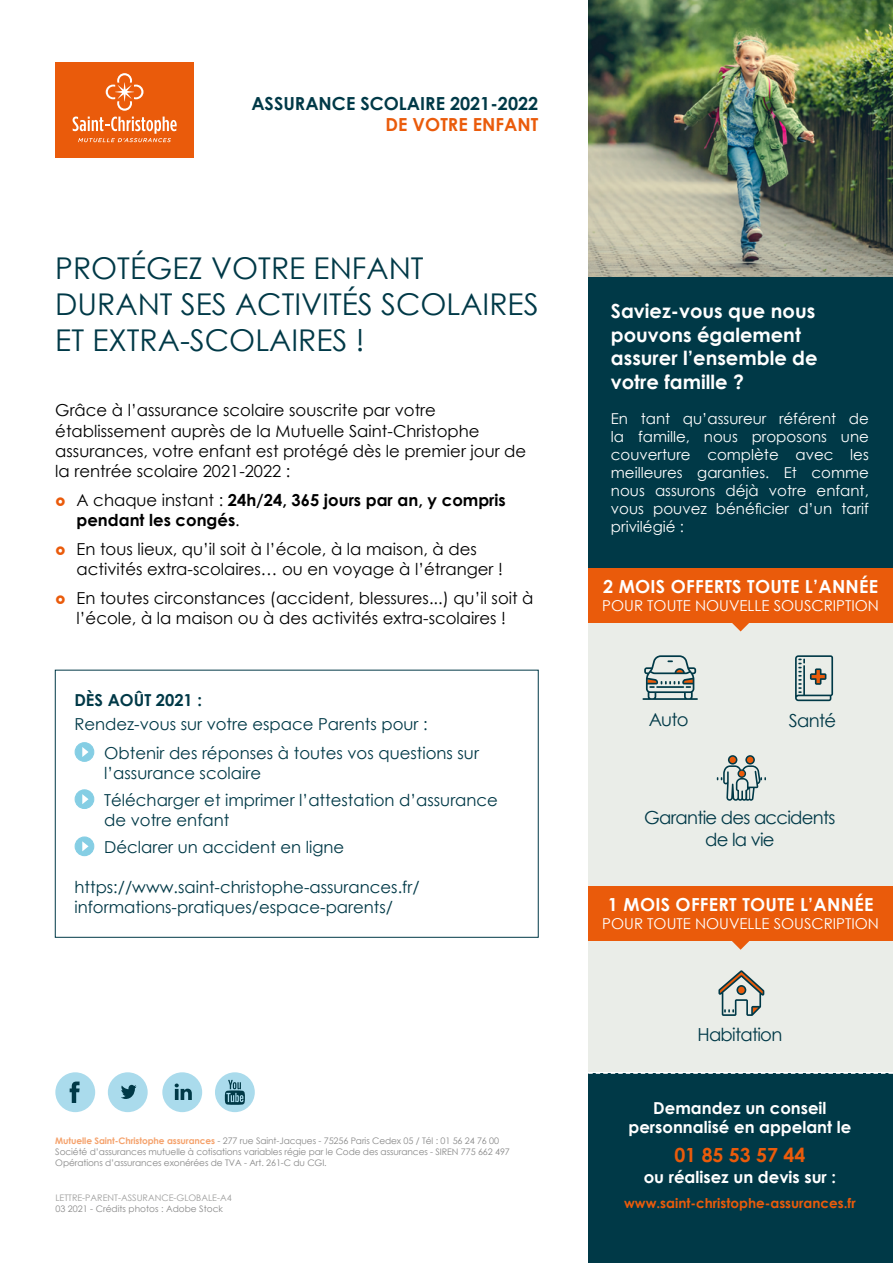
<style>
.page{position:relative;width:893px;height:1263px;background:#fff}
.page>*{position:absolute;margin:0;border:0;box-sizing:border-box;transform-origin:0 0}
.t1{font:30px/36px "Century Gothic";color:#003947}
.t2{font:700 19.5px/23.4px "Century Gothic";color:#fff}
.t3{font:700 19.5px "Century Gothic";color:#ea5b0b}
.t4{font:700 18px "Century Gothic";letter-spacing:.015em;color:#fff}
.t5{font:18px/21.6px "Century Gothic";letter-spacing:-.04em;color:#003947;text-align:center}
.t6{font:700 18px "Century Gothic";color:#003947}
.t7{font:700 18px "Century Gothic";color:#ea5b0b}
.t8{font:16.5px/20.2px "Century Gothic";color:#000}
.t9{font:16.5px/26.7px "Century Gothic";color:#003947}
.t10{font:700 16.5px/19.8px "Century Gothic";color:#fff;text-align:center}
.t11{font:700 16.5px/20.2px "Century Gothic";color:#000}
.t12{font:700 16.5px "Century Gothic";color:#003947}
.t13{font:15px/18px "Century Gothic";color:#fff;text-align:justify}
.t14{font:700 13.5px "Century Gothic";color:#ea5b0b}
.t15{font:9px/10.8px "Century Gothic";letter-spacing:-.01em;color:#878787}
.t16{font:9px "Century Gothic";color:#9d9d9c}
.s1{font-weight:400}
.s2{font-weight:700;color:#f5a26c}
</style>
<div class="page">
<div style="left:588px;top:151px;width:305px;height:417px;background:#003947"></div>
<div style="left:588px;top:568px;width:305px;height:504px;background:#eaede8"></div>
<div style="left:588px;top:1074px;width:305px;height:189px;background:#003947"></div>
<div style="left:55px;top:62px;width:139px;height:96px;background:#ea5b0b"></div>
<svg style="left:106px;top:73px;width:37px;height:38px"></svg>
<svg style="left:73px;top:117px;width:104px;height:25px"></svg>
<img style="left:588px;top:0;width:305px;height:276px">
<div style="left:55px;top:670px;width:484px;height:268px;border:1px solid #003947"></div>
<div style="left:55px;top:1072px;width:40px;height:40px;background:#aadbec;border-radius:50%"></div>
<svg style="left:70px;top:1081px;width:10px;height:22px"></svg>
<div style="left:162px;top:1072px;width:40px;height:40px;background:#aadbec;border-radius:50%"></div>
<svg style="left:175px;top:1083px;width:17px;height:17px"></svg>
<div style="left:215px;top:1072px;width:40px;height:40px;background:#aadbec;border-radius:50%"></div>
<svg style="left:225px;top:1080px;width:20px;height:25px"></svg>
<div style="left:108px;top:1072px;width:40px;height:40px;background:#aadbec;border-radius:50%"></div>
<svg style="left:121px;top:1085px;width:16px;height:14px"></svg>
<svg style="left:718px;top:970px;width:46px;height:46px"></svg>
<svg style="left:717px;top:755px;width:49px;height:46px"></svg>
<svg style="left:795px;top:655px;width:38px;height:46px"></svg>
<svg style="left:642px;top:655px;width:56px;height:45px"></svg>
<svg style="left:732px;top:622px;width:18px;height:9px"></svg>
<svg style="left:732px;top:941px;width:18px;height:9px"></svg>
<div style="left:588px;top:568px;width:305px;height:54px;background:#ea5b0b"></div>
<div style="left:588px;top:887px;width:305px;height:54px;background:#ea5b0b"></div>
<svg style="left:588px;top:1073px;width:305px;height:1px"></svg>
<div style="left:75px;top:743px;width:19px;height:18px;background:#85cee4;border-radius:50%"></div>
<div style="left:75px;top:742px;width:19px;height:20px;border:1px solid #85cee4;border-radius:50%"></div>
<svg style="left:82px;top:747px;width:7px;height:10px"></svg>
<div style="left:75px;top:790px;width:19px;height:18px;background:#85cee4;border-radius:50%"></div>
<div style="left:75px;top:789px;width:19px;height:20px;border:1px solid #85cee4;border-radius:50%"></div>
<svg style="left:82px;top:794px;width:7px;height:10px"></svg>
<div style="left:75px;top:837px;width:19px;height:19px;background:#85cee4;border-radius:50%"></div>
<div style="left:75px;top:836px;width:19px;height:20px;border:1px solid #85cee4;border-radius:50%"></div>
<svg style="left:82px;top:841px;width:7px;height:10px"></svg>
<p class="t6" style="left:251px;top:90px;width:288px">ASSURANCE SCOLAIRE 2021-2022</p>
<p class="t7" style="left:386px;top:111px;width:154px">DE VOTRE ENFANT</p>
<h1 class="t1" style="left:55px;top:250px;width:485px">PROTÉGEZ VOTRE ENFANT<br>DURANT SES ACTIVITÉS SCOLAIRES<br>ET EXTRA-SCOLAIRES !</h1>
<p class="t8" style="left:55px;top:400px;width:472px">Grâce à l’assurance scolaire souscrite par votre établissement auprès de la Mutuelle Saint-Christophe assurances, votre enfant est protégé dès le premier jour de la rentrée scolaire 2021-2022 :</p>
<p class="t11" style="left:77px;top:489px;width:431px"><span class="s1">A chaque instant :</span> 24h/24, 365 jours par an, y compris pendant les congés<span class="s1">.</span></p>
<p class="t8" style="left:77px;top:538px;width:428px">En tous lieux, qu’il soit à l’école, à la maison, à des activités extra-scolaires… ou en voyage à l’étranger !</p>
<p class="t8" style="left:77px;top:587px;width:459px">En toutes circonstances (accident, blessures...) qu’il soit à l’école, à la maison ou à des activités extra-scolaires !</p>
<p class="t12" style="left:74px;top:687px;width:129px">DÈS AOÛT 2021 :</p>
<p class="t9" style="left:104px;top:709px;width:376px;line-height:28.8px;text-indent:-30px">Rendez-vous sur votre espace Parents pour :<br>Obtenir des réponses à toutes vos questions sur</p>
<p class="t9" style="left:104px;top:759px;width:395px">l’assurance scolaire<br>Télécharger et imprimer l’attestation d’assurance</p>
<p class="t9" style="left:104px;top:806px;width:242px">de votre enfant<br>Déclarer un accident en ligne</p>
<p class="t9" style="left:74px;top:877px;width:347px;line-height:20.2px">https://www.saint-christophe-assurances.fr/ informations-pratiques/espace-parents/</p>
<p class="t15" style="left:55px;top:1135px;width:456px"><span class="s2">Mutuelle Saint-Christophe assurances</span> - 277 rue Saint-Jacques - 75256 Paris Cedex 05 / Tél : 01 56 24 76 00<br>Société d’assurances mutuelle à cotisations variables régie par le Code des assurances - SIREN 775 662 497<br>Opérations d’assurances exonérées de TVA - Art. 261-C du CGI.</p>
<p class="t16" style="left:55px;top:1191px;width:178px">LETTRE-PARENT-ASSURANCE-GLOBALE-A4</p>
<p class="t15" style="left:55px;top:1203px;width:169px">03 2021 - Crédits photos : Adobe Stock</p>
<p class="t2" style="left:611px;top:299px;width:208px">Saviez-vous que nous pouvons également assurer l’ensemble de votre famille ?</p>
<p class="t13" style="left:611px;top:409px;width:259px">En tant qu’assureur référent de la famille, nous proposons une couverture complète avec les meilleures garanties. Et comme nous assurons déjà votre enfant, vous pouvez bénéficier d’un tarif privilégié :</p>
<p class="t4" style="left:603px;top:573px;width:277px">2 MOIS OFFERTS TOUTE L’ANNÉE</p>
<p class="t13" style="left:602px;top:597px;width:278px">POUR TOUTE NOUVELLE SOUSCRIPTION</p>
<p class="t5" style="left:649px;top:708px;width:41px">Auto</p>
<p class="t5" style="left:789px;top:710px;width:49px">Santé</p>
<p class="t5" style="left:644px;top:806px;width:193px">Garantie des accidents de la vie</p>
<p class="t4" style="left:608px;top:891px;width:267px">1 MOIS OFFERT TOUTE L’ANNÉE</p>
<p class="t13" style="left:602px;top:915px;width:278px">POUR TOUTE NOUVELLE SOUSCRIPTION</p>
<p class="t5" style="left:697px;top:1023px;width:86px">Habitation</p>
<p class="t10" style="left:628px;top:1097px;width:224px">Demandez un conseil personnalisé en appelant le</p>
<p class="t3" style="left:674px;top:1140px;width:133px">01 85 53 57 44</p>
<p class="t10" style="left:644px;top:1166px;width:194px">ou réalisez un devis sur :</p>
<p class="t14" style="left:624px;top:1192px;width:233px">www.saint-christophe-assurances.fr</p>
</div>
